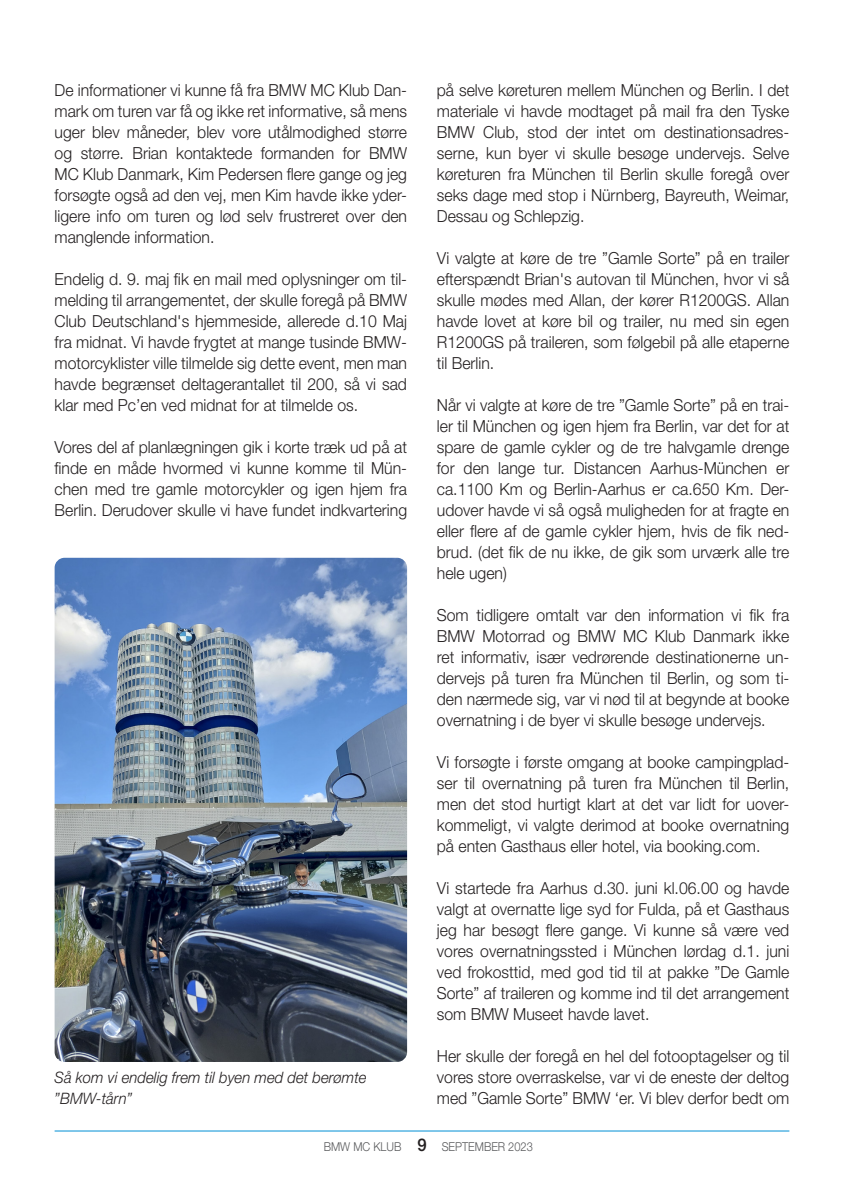
<style>
.page{position:relative;width:844px;height:1191px;background:#fff}
.page>*{position:absolute;margin:0;border:0;box-sizing:border-box;transform-origin:0 0}
.brødtekst_m_luft{font:300 16.62px/21px "Helvetica Neue LT Std";color:#231f20;text-align:justify;scale:.95 1}
.t1{font:italic 300 15.75px/21px "Helvetica Neue LT Std";color:#231f20;scale:.95 1}
.t2{font:300 12.25px "Helvetica Neue LT Std";color:#57585a;scale:.9 1}
.s1{font-weight:500;font-size:17.5px;color:#231f20}
</style>
<div class="page">
<hr style="left:55px;top:1130px;width:734px;height:1px;background:#008fd5">
<img style="left:55px;top:558px;width:352px;height:504px">
<p class="brødtekst_m_luft" style="left:55px;top:79px;width:372px">De informationer vi kunne få fra BMW MC Klub Dan&shy;mark om turen var få og ikke ret informative, så mens uger blev måneder, blev vore utålmodighed større og større. Brian kontaktede formanden for BMW MC Klub Danmark, Kim Pedersen flere gange og jeg forsøgte også ad den vej, men Kim havde ikke yder&shy;ligere info om turen og lød selv frustreret over den manglende information.</p>
<p class="brødtekst_m_luft" style="left:55px;top:268px;width:372px">Endelig d. 9. maj fik en mail med oplysninger om til&shy;melding til arrangementet, der skulle foregå på BMW Club Deutschland's hjemmeside, allerede d.10 Maj fra midnat. Vi havde frygtet at mange tusinde BMW&shy;motorcyklister ville tilmelde sig dette event, men man havde begrænset deltagerantallet til 200, så vi sad klar med Pc’en ved midnat for at tilmelde os.</p>
<p class="brødtekst_m_luft" style="left:55px;top:436px;width:372px">Vores del af planlægningen gik i korte træk ud på at finde en måde hvormed vi kunne komme til Mün&shy;chen med tre gamle motorcykler og igen hjem fra Berlin. Derudover skulle vi have fundet indkvartering</p>
<p class="t1" style="left:55px;top:1066px;width:330px">Så kom vi endelig frem til byen med det berømte ”BMW-tårn”</p>
<p class="brødtekst_m_luft" style="left:437px;top:79px;width:372px">på selve køreturen mellem München og Berlin. I det materiale vi havde modtaget på mail fra den Tyske BMW Club, stod der intet om destinationsadres&shy;serne, kun byer vi skulle besøge undervejs. Selve køreturen fra München til Berlin skulle foregå over seks dage med stop i Nürnberg, Bayreuth, Weimar, Dessau og Schlepzig.</p>
<p class="brødtekst_m_luft" style="left:437px;top:247px;width:372px">Vi valgte at køre de tre ”Gamle Sorte” på en trailer efterspændt Brian's autovan til München, hvor vi så skulle mødes med Allan, der kører R1200GS. Allan havde lovet at køre bil og trailer, nu med sin egen R1200GS på traileren, som følgebil på alle etaperne til Berlin.</p>
<p class="brødtekst_m_luft" style="left:437px;top:394px;width:372px">Når vi valgte at køre de tre ”Gamle Sorte” på en trai&shy;ler til München og igen hjem fra Berlin, var det for at spare de gamle cykler og de tre halvgamle drenge for den lange tur. Distancen Aarhus-München er ca.1100 Km og Berlin-Aarhus er ca.650 Km. Der&shy;udover havde vi så også muligheden for at fragte en eller flere af de gamle cykler hjem, hvis de fik ned&shy;brud. (det fik de nu ikke, de gik som urværk alle tre hele ugen)</p>
<p class="brødtekst_m_luft" style="left:437px;top:604px;width:372px">Som tidligere omtalt var den information vi fik fra BMW Motorrad og BMW MC Klub Danmark ikke ret informativ, især vedrørende destinationerne un&shy;dervejs på turen fra München til Berlin, og som ti&shy;den nærmede sig, var vi nød til at begynde at booke overnatning i de byer vi skulle besøge undervejs.</p>
<p class="brødtekst_m_luft" style="left:437px;top:751px;width:372px">Vi forsøgte i første omgang at booke campingplad&shy;ser til overnatning på turen fra München til Berlin, men det stod hurtigt klart at det var lidt for uover&shy;kommeligt, vi valgte derimod at booke overnatning på enten Gasthaus eller hotel, via booking.com.</p>
<p class="brødtekst_m_luft" style="left:437px;top:877px;width:372px">Vi startede fra Aarhus d.30. juni kl.06.00 og havde valgt at overnatte lige syd for Fulda, på et Gasthaus jeg har besøgt flere gange. Vi kunne så være ved vores overnatningssted i München lørdag d.1. juni ved frokosttid, med god tid til at pakke ”De Gamle Sorte” af traileren og komme ind til det arrangement som BMW Museet havde lavet.</p>
<p class="brødtekst_m_luft" style="left:437px;top:1045px;width:372px">Her skulle der foregå en hel del fotooptagelser og til vores store overraskelse, var vi de eneste der deltog med ”Gamle Sorte” BMW ‘er. Vi blev derfor bedt om</p>
<p class="t2" style="left:323px;top:1139px;width:234px">BMW MC KLUB <span class="s1">9</span> SEPTEMBER 2023</p>
</div>
